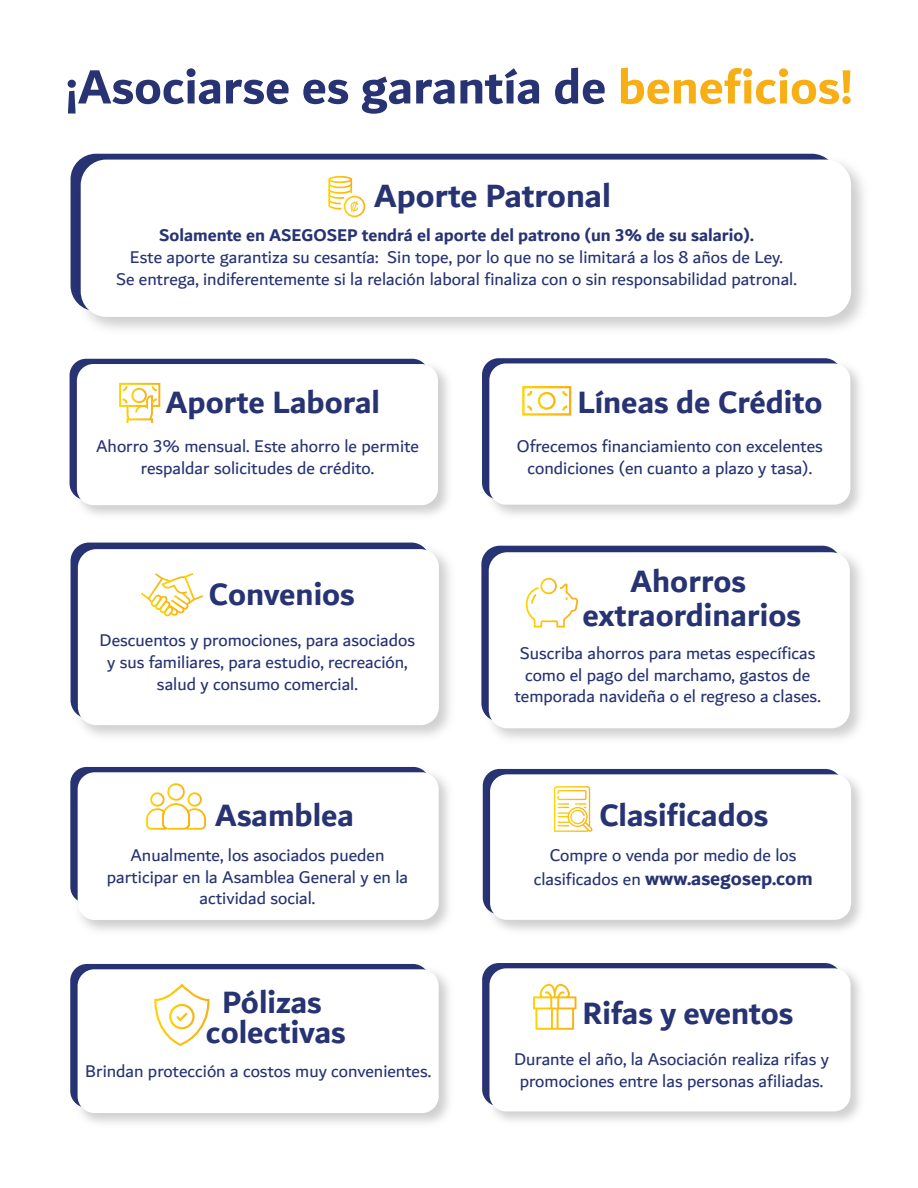
<style>
.page{position:relative;width:918px;height:1188px;background:#fff}
.page>*{position:absolute;margin:0;border:0;box-sizing:border-box;transform-origin:0 0}
.t1{font:700 51.15px "Dubai";color:#273372}
.t2{font:700 34.65px "Dubai";color:#273372}
.t3{font:700 33.3px/29.1px "Dubai";color:#273372;text-align:center}
.t4{font:700 20.4px "Dubai";color:#273372}
.t5{font:18.3px/21.9px "Dubai";color:#273372;text-align:center}
.t6{font:700 18.3px "Dubai";color:#273372}
.s1{color:#f8ae15}
.s2{font-weight:400;font-size:18.3px}
</style>
<div class="page">
<img style="left:71px;top:542px;width:379px;height:194px">
<div style="left:78px;top:549px;width:361px;height:176px;background:#fff;border-radius:19px"></div>
<img style="left:72px;top:153px;width:792px;height:176px">
<div style="left:81px;top:160px;width:770px;height:157px;background:#fff;border-radius:26px"></div>
<div style="left:328px;top:176px;width:24px;height:7px;border:2px solid #fff;border-radius:50%"></div>
<div style="left:344px;top:196px;width:21px;height:21px;border:2px solid #fff;border-radius:50%"></div>
<svg style="left:328px;top:178px;width:30px;height:34px"></svg>
<img style="left:69px;top:358px;width:379px;height:157px">
<div style="left:77px;top:364px;width:361px;height:141px;background:#fff;border-radius:17px"></div>
<img style="left:481px;top:545px;width:380px;height:194px">
<div style="left:489px;top:552px;width:361px;height:176px;background:#fff;border-radius:19px"></div>
<img style="left:71px;top:964px;width:378px;height:159px">
<div style="left:78px;top:969px;width:361px;height:144px;background:#fff;border-radius:17px"></div>
<div style="left:127px;top:418px;width:26px;height:6px;border:2px solid #fff"></div>
<svg style="left:119px;top:382px;width:42px;height:40px"></svg>
<svg style="left:141px;top:573px;width:62px;height:44px"></svg>
<svg style="left:154px;top:983px;width:56px;height:63px"></svg>
<div style="left:169px;top:1004px;width:26px;height:25px;border:2px solid #fff;border-radius:50%"></div>
<div style="left:540px;top:578px;width:17px;height:16px;border:2px solid #fff;border-radius:50%"></div>
<svg style="left:525px;top:583px;width:54px;height:45px"></svg>
<img style="left:482px;top:358px;width:378px;height:157px">
<div style="left:489px;top:363px;width:361px;height:142px;background:#fff;border-radius:17px"></div>
<img style="left:70px;top:767px;width:379px;height:164px">
<div style="left:78px;top:772px;width:361px;height:148px;background:#fff;border-radius:17px"></div>
<img style="left:483px;top:963px;width:377px;height:158px">
<div style="left:489px;top:968px;width:362px;height:143px;background:#fff;border-radius:17px"></div>
<img style="left:483px;top:768px;width:378px;height:163px">
<div style="left:490px;top:774px;width:361px;height:146px;background:#fff;border-radius:17px"></div>
<svg style="left:146px;top:783px;width:60px;height:47px"></svg>
<div style="left:538px;top:392px;width:18px;height:18px;border:2px solid #fff;border-radius:50%"></div>
<svg style="left:562px;top:389px;width:8px;height:8px"></svg>
<svg style="left:527px;top:405px;width:6px;height:6px"></svg>
<svg style="left:527px;top:391px;width:6px;height:6px"></svg>
<svg style="left:562px;top:404px;width:8px;height:9px"></svg>
<svg style="left:554px;top:786px;width:39px;height:46px"></svg>
<svg style="left:533px;top:984px;width:44px;height:46px"></svg>
<h1 class="t1" style="left:66px;top:56px;width:788px">¡Asociarse es garantía de <span class="s1">beneficios!</span></h1>
<h2 class="t2" style="left:374px;top:174px;width:239px">Aporte Patronal</h2>
<p class="t6" style="left:159px;top:224px;width:596px">Solamente en ASEGOSEP tendrá el aporte del patrono (un 3% de su salario).</p>
<p class="t5" style="left:116px;top:246px;width:682px">Este aporte garantiza su cesantía: Sin tope, por lo que no se limitará a los 8 años de Ley.<br>Se entrega, indiferentemente si la relación laboral finaliza con o sin responsabilidad patronal.</p>
<h3 class="t3" style="left:165px;top:387px;width:216px">Aporte Laboral</h3>
<p class="t5" style="left:96px;top:435px;width:325px">Ahorro 3% mensual. Este ahorro le permite respaldar solicitudes de crédito.</p>
<h3 class="t3" style="left:209px;top:579px;width:147px">Convenios</h3>
<p class="t5" style="left:100px;top:629px;width:317px">Descuentos y promociones, para asociados y sus familiares, para estudio, recreación, salud y consumo comercial.</p>
<h3 class="t3" style="left:215px;top:800px;width:141px">Asamblea</h3>
<p class="t5" style="left:107px;top:843px;width:303px">Anualmente, los asociados pueden participar en la Asamblea General y en la actividad social.</p>
<h3 class="t3" style="left:206px;top:987px;width:141px">Pólizas colectivas</h3>
<p class="t5" style="left:85px;top:1060px;width:348px">Brindan protección a costos muy convenientes.</p>
<h3 class="t3" style="left:577px;top:387px;width:247px">Líneas de Crédito</h3>
<p class="t5" style="left:517px;top:435px;width:308px">Ofrecemos financiamiento con excelentes condiciones (en cuanto a plazo y tasa).</p>
<h3 class="t3" style="left:583px;top:564px;width:220px;line-height:33.8px">Ahorros extraordinarios</h3>
<p class="t5" style="left:514px;top:641px;width:308px">Suscriba ahorros para metas específicas como el pago del marchamo, gastos de temporada navideña o el regreso a clases.</p>
<h3 class="t3" style="left:599px;top:800px;width:170px">Clasificados</h3>
<p class="t5" style="left:550px;top:843px;width:248px">Compre o venda por medio de los</p>
<p class="t4" style="left:534px;top:866px;width:281px"><span class="s2">clasificados en</span> www.asegosep.com</p>
<h3 class="t3" style="left:583px;top:998px;width:212px">Rifas y eventos</h3>
<p class="t5" style="left:514px;top:1048px;width:317px">Durante el año, la Asociación realiza rifas y promociones entre las personas afiliadas.</p>
</div>
